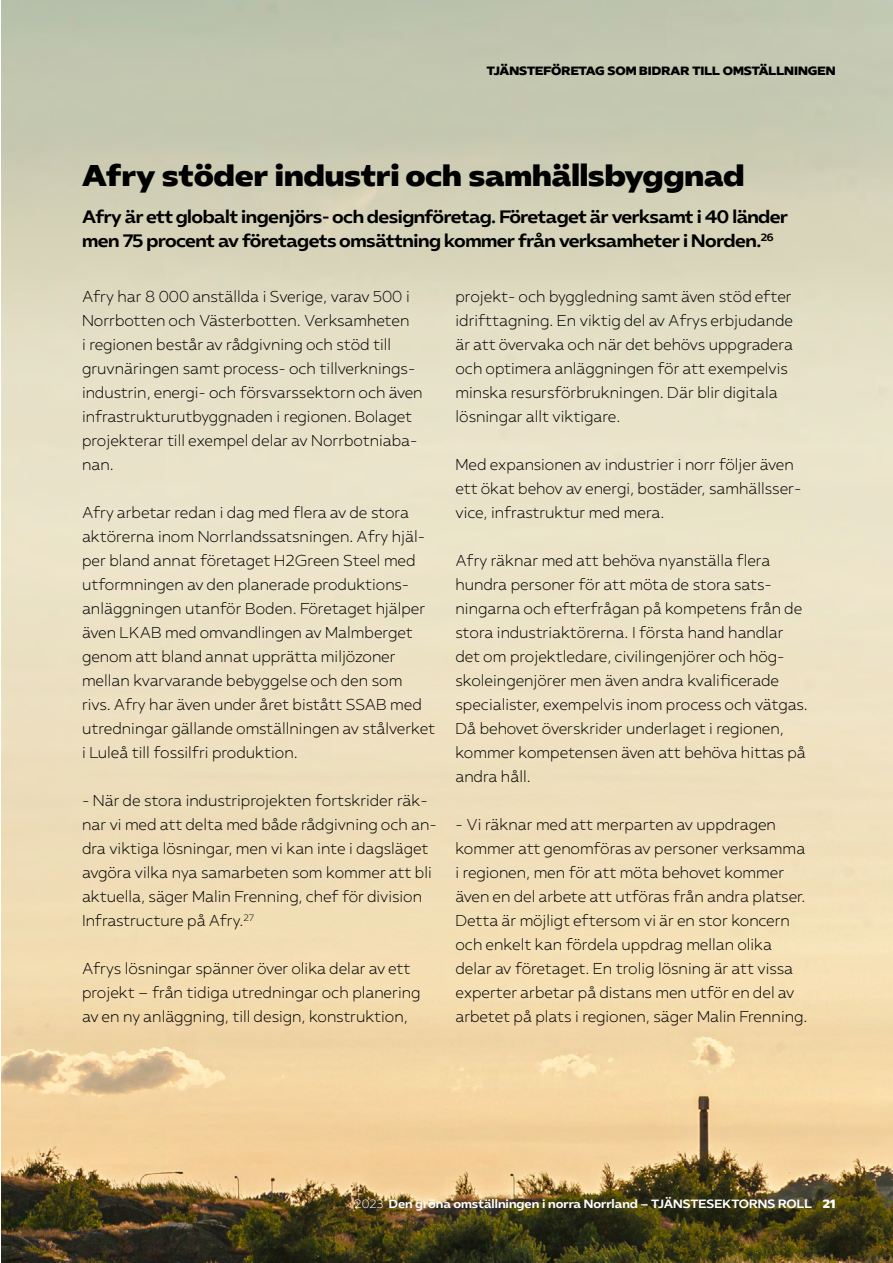
<style>
.page{position:relative;width:893px;height:1263px;background:#fff}
.page>*{position:absolute;margin:0;border:0;box-sizing:border-box;transform-origin:0 0}
.t1{font:30px "Almega Sans Display";color:#000}
.t2{font:700 18px/24px "Almega Sans";letter-spacing:-.025em;color:#000}
.t3{font:300 15.75px/24px "Almega Sans";color:#000}
.t4{font:700 12px "Almega Sans";color:#fff}
.t5{font:12px "Almega Sans Display";color:#000}
.s1{font-weight:300}
.s2{font-family:"Almega Sans Display";font-weight:400}
</style>
<div class="page">
<img style="left:1px;top:0;width:892px;height:1263px">
<p class="t5" style="left:487px;top:62px;width:350px">TJÄNSTEFÖRETAG SOM BIDRAR TILL OMSTÄLLNINGEN</p>
<h1 class="t1" style="left:82px;top:154px;width:664px">Afry stöder industri och samhällsbyggnad</h1>
<p class="t2" style="left:82px;top:204px;width:708px">Afry är ett globalt ingenjörs- och designföretag. Företaget är verksamt i 40 länder men 75 procent av företagets omsättning kommer från verksamheter i Norden.<sup>26</sup></p>
<p class="t3" style="left:82px;top:284px;width:342px">Afry har 8 000 anställda i Sverige, varav 500 i Norrbotten och Västerbotten. Verksamheten<br>i regionen består av rådgivning och stöd till gruvnäringen samt process- och tillverknings&shy;industrin, energi- och försvarssektorn och även infrastrukturutbyggnaden i regionen. Bolaget projekterar till exempel delar av Norrbotniaba&shy;nan.</p>
<p class="t3" style="left:82px;top:500px;width:354px">Afry arbetar redan i dag med flera av de stora aktörerna inom Norrlandssatsningen. Afry hjäl&shy;per bland annat företaget H2Green Steel med utformningen av den planerade produktions&shy;anläggningen utanför Boden. Företaget hjälper även LKAB med omvandlingen av Malmberget genom att bland annat upprätta miljözoner mellan kvarvarande bebyggelse och den som rivs. Afry har även under året bistått SSAB med utredningar gällande omställningen av stålverket i Luleå till fossilfri produktion.</p>
<p class="t3" style="left:82px;top:788px;width:356px">- När de stora industriprojekten fortskrider räk&shy;nar vi med att delta med både rådgivning och an&shy;dra viktiga lösningar, men vi kan inte i dagsläget avgöra vilka nya samarbeten som kommer att bli aktuella, säger Malin Frenning, chef för division Infrastructure på Afry.<sup>27</sup></p>
<p class="t3" style="left:82px;top:956px;width:340px">Afrys lösningar spänner över olika delar av ett projekt – från tidiga utredningar och planering av en ny anläggning, till design, konstruktion,</p>
<p class="t3" style="left:455px;top:284px;width:339px">projekt- och byggledning samt även stöd efter idrifttagning. En viktig del av Afrys erbjudande är att övervaka och när det behövs uppgradera och optimera anläggningen för att exempelvis minska resursförbrukningen. Där blir digitala lösningar allt viktigare.</p>
<p class="t3" style="left:455px;top:452px;width:347px">Med expansionen av industrier i norr följer även ett ökat behov av energi, bostäder, samhällsser&shy;vice, infrastruktur med mera.</p>
<p class="t3" style="left:455px;top:548px;width:354px">Afry räknar med att behöva nyanställa flera hundra personer för att möta de stora sats&shy;ningarna och efterfrågan på kompetens från de stora industriaktörerna. I första hand handlar det om projektledare, civilingenjörer och hög&shy;skoleingenjörer men även andra kvalificerade specialister, exempelvis inom process och vätgas.<br>Då behovet överskrider underlaget i regionen, kommer kompetensen även att behöva hittas på andra håll.</p>
<p class="t3" style="left:455px;top:812px;width:353px">- Vi räknar med att merparten av uppdragen kommer att genomföras av personer verksamma i regionen, men för att möta behovet kommer även en del arbete att utföras från andra platser.<br>Detta är möjligt eftersom vi är en stor koncern och enkelt kan fördela uppdrag mellan olika delar av företaget. En trolig lösning är att vissa experter arbetar på distans men utför en del av arbetet på plats i regionen, säger Malin Frenning.</p>
<p class="t4" style="left:355px;top:1196px;width:482px"><span class="s1">2023</span> Den gröna omställningen i norra Norrland – TJÄNSTESEKTORNS ROLL <span class="s2">21</span></p>
</div>
